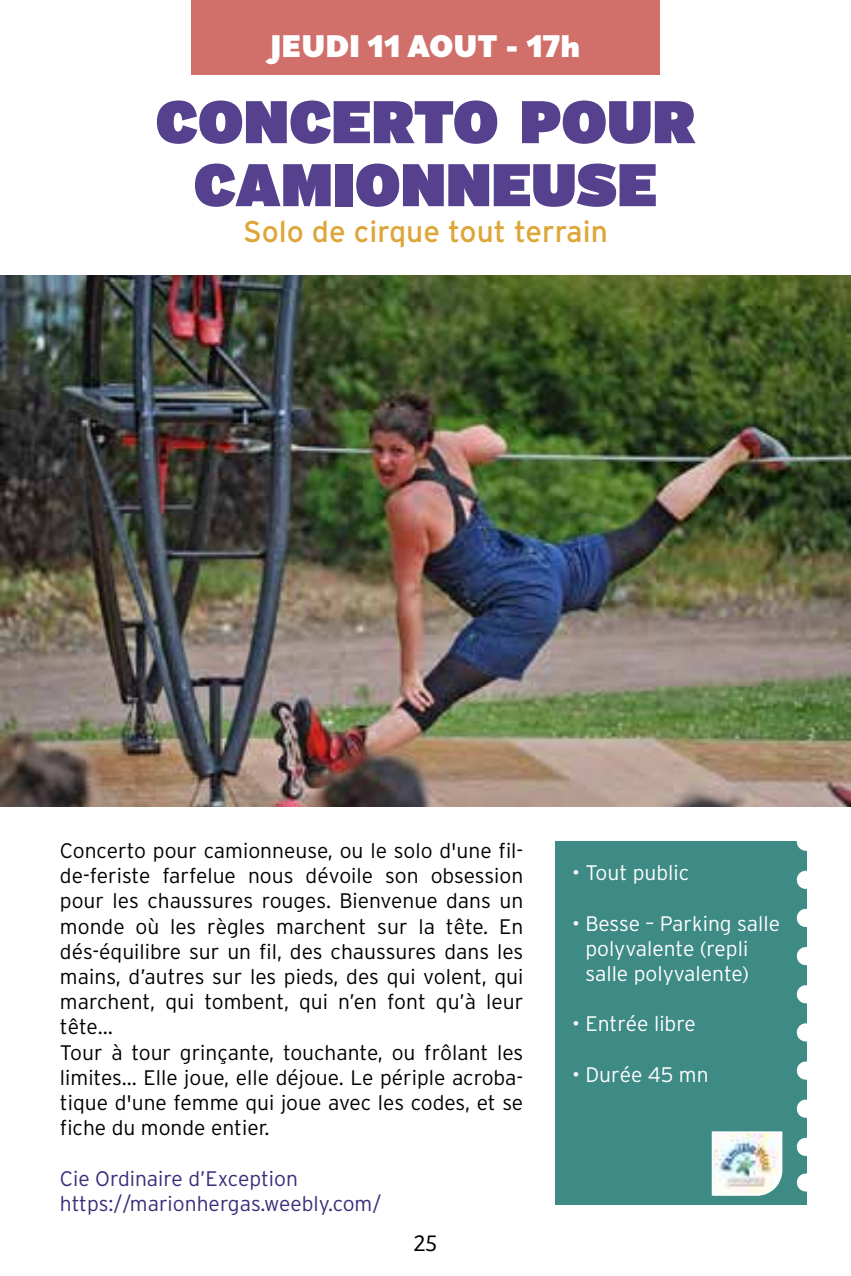
<style>
.page{position:relative;width:851px;height:1276px;background:#fff}
.page>*{position:absolute;margin:0;border:0;box-sizing:border-box;transform-origin:0 0}
.t1{font:900 60px/63px "Interstate";color:#55418d;text-align:center}
.t2{font:900 33px "Bilo";color:#fff}
.t3{font:30px "Interstate";color:#dea638}
.t4{font:300 24px "Bree";color:#000}
.t5{font:300 21px/25.2px "Interstate";color:#000}
.t6{font:300 21px/25.2px "Interstate";color:#fff}
.t7{font:300 21px/25.2px "Interstate";color:#392d7a}
</style>
<div class="page">
<img style="left:0;top:275px;width:850px;height:531px">
<div style="left:555px;top:841px;width:251px;height:364px;background:#3e8a85"></div>
<div style="left:191px;top:0;width:468px;height:74px;background:#d1706b"></div>
<svg style="left:796px;top:879px;width:11px;height:284px"></svg>
<svg style="left:805px;top:1173px;width:1px;height:18px"></svg>
<svg style="left:711px;top:1131px;width:71px;height:64px"></svg>
<img style="left:713px;top:1133px;width:65px;height:62px">
<h2 class="t2" style="left:270px;top:24px;width:311px">JEUDI 11 AOUT - 17h</h2>
<h1 class="t1" style="left:155px;top:88px;width:541px">CONCERTO POUR<br>CAMIONNEUSE</h1>
<h3 class="t3" style="left:243px;top:215px;width:366px">Solo de cirque tout terrain</h3>
<p class="t5" style="left:60px;top:838px;width:465px">Concerto pour camionneuse, ou le solo d'une fil&shy;de-feriste farfelue nous dévoile son obsession pour les chaussures rouges. Bienvenue dans un monde où les règles marchent sur la tête. En dés-équilibre sur un fil, des chaussures dans les mains, d’autres sur les pieds, des qui volent, qui marchent, qui tombent, qui n’en font qu’à leur tête…<br>Tour à tour grinçante, touchante, ou frôlant les limites... Elle joue, elle déjoue. Le périple acroba&shy;tique d'une femme qui joue avec les codes, et se fiche du monde entier.</p>
<p class="t7" style="left:60px;top:1165px;width:323px">Cie Ordinaire d’Exception https://marionhergas.weebly.com/</p>
<p class="t4" style="left:413px;top:1225px;width:25px">25</p>
<p class="t6" style="left:572px;top:860px;width:118px">• Tout public</p>
<p class="t6" style="left:585px;top:910px;width:196px;text-indent:-13px">• Besse – Parking salle polyvalente (repli salle polyvalente)</p>
<p class="t6" style="left:572px;top:1011px;width:125px">• Entrée libre</p>
<p class="t6" style="left:572px;top:1061px;width:138px">• Durée 45 mn</p>
</div>
